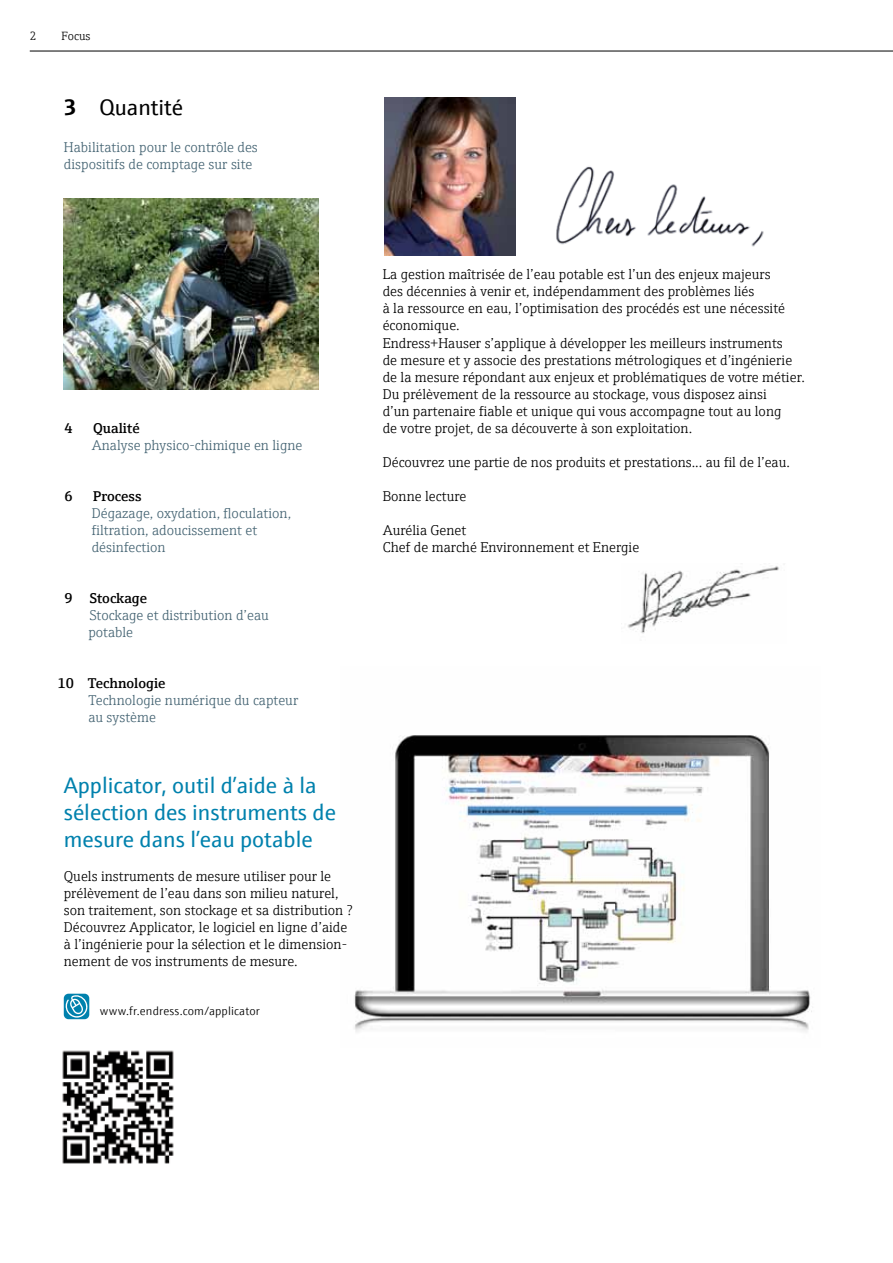
<style>
.page{position:relative;width:893px;height:1263px;background:#fff}
.page>*{position:absolute;margin:0;border:0;box-sizing:border-box;transform-origin:0 0}
.t1{font:22.5px/27px "E+H Sans";color:#0081ad}
.t2{font:22.5px "E+H Sans";color:#000}
.t3{font:300 14.25px/17px "E+H Serif";color:#000}
.t4{font:300 14.25px/17px "E+H Serif";color:#456473}
.t5{font:600 14.25px "E+H Serif";color:#000}
.t6{font:300 12px "E+H Sans";letter-spacing:.01em;color:#000}
.t7{font:300 12px "E+H Serif";color:#000}
.s1{font-weight:700}
</style>
<div class="page">
<img style="left:556px;top:166px;width:208px;height:81px">
<img style="left:384px;top:97px;width:131px;height:158px">
<img style="left:354px;top:735px;width:458px;height:297px">
<img style="left:62px;top:1050px;width:112px;height:114px">
<img style="left:64px;top:198px;width:255px;height:192px">
<hr style="left:30px;top:51px;width:863px;height:1px;background:#000">
<svg style="left:64px;top:994px;width:25px;height:25px"></svg>
<img style="left:627px;top:566px;width:152px;height:68px">
<p class="t7" style="left:30px;top:27px;width:8px">2</p>
<p class="t7" style="left:62px;top:27px;width:30px">Focus</p>
<h1 class="t2" style="left:64px;top:90px;width:121px"><span class="s1">3</span> Quantité</h1>
<p class="t4" style="left:64px;top:138px;width:195px">Habilitation pour le contrôle des dispositifs de comptage sur site</p>
<p class="t5" style="left:64px;top:417px;width:10px">4</p>
<p class="t5" style="left:93px;top:417px;width:48px">Qualité</p>
<p class="t4" style="left:92px;top:435px;width:212px">Analyse physico-chimique en ligne</p>
<p class="t5" style="left:64px;top:485px;width:10px">6</p>
<p class="t5" style="left:93px;top:485px;width:50px">Process</p>
<p class="t4" style="left:92px;top:503px;width:201px">Dégazage, oxydation, floculation, filtration, adoucissement et désinfection</p>
<p class="t5" style="left:64px;top:587px;width:84px">9 Stockage</p>
<p class="t4" style="left:88px;top:605px;width:182px">Stockage et distribution d’eau potable</p>
<p class="t5" style="left:58px;top:672px;width:109px">10 Technologie</p>
<p class="t4" style="left:88px;top:690px;width:211px">Technologie numérique du capteur au système</p>
<h1 class="t1" style="left:64px;top:770px;width:274px">Applicator, outil d’aide à la sélection des instruments de mesure dans l’eau potable</h1>
<p class="t3" style="left:64px;top:866px;width:290px">Quels instruments de mesure utiliser pour le prélèvement de l’eau dans son milieu naturel, son traitement, son stockage et sa distribution ?<br>Découvrez Applicator, le logiciel en ligne d’aide à l’ingénierie pour la sélection et le dimension&shy;nement de vos instruments de mesure.</p>
<p class="t6" style="left:100px;top:1002px;width:162px">www.fr.endress.com/applicator</p>
<p class="t3" style="left:383px;top:265px;width:424px">La gestion maîtrisée de l’eau potable est l’un des enjeux majeurs<br>des décennies à venir et, indépendamment des problèmes liés<br>à la ressource en eau, l’optimisation des procédés est une nécessité économique.<br>Endress+Hauser s’applique à développer les meilleurs instruments<br>de mesure et y associe des prestations métrologiques et d’ingénierie de la mesure répondant aux enjeux et problématiques de votre métier.<br>Du prélèvement de la ressource au stockage, vous disposez ainsi<br>d’un partenaire fiable et unique qui vous accompagne tout au long<br>de votre projet, de sa découverte à son exploitation.</p>
<p class="t3" style="left:383px;top:452px;width:409px">Découvrez une partie de nos produits et prestations... au fil de l’eau.</p>
<p class="t3" style="left:383px;top:486px;width:85px">Bonne lecture</p>
<p class="t3" style="left:383px;top:520px;width:258px">Aurélia Genet<br>Chef de marché Environnement et Energie</p>
</div>
